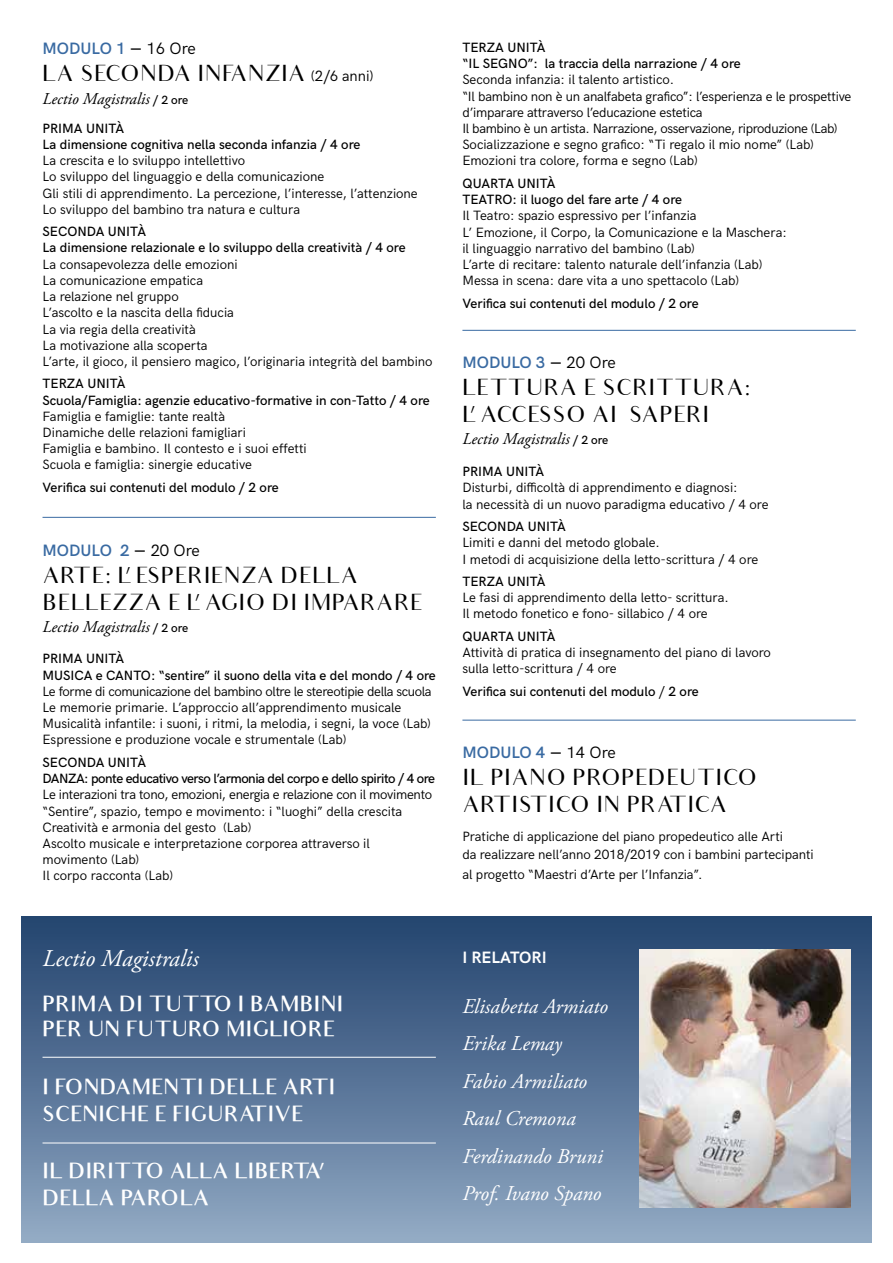
<style>
.page{position:relative;width:893px;height:1263px;background:#fff}
.page>*{position:absolute;margin:0;border:0;box-sizing:border-box;transform-origin:0 0}
.t1{font:italic 24px "Adobe Garamond Pro";color:#fff}
.t2{font:22.5px/27px "Audrey";color:#000}
.t3{font:500 21px/27px "Audrey";color:#fff}
.t4{font:italic 21px/37.5px "Adobe Garamond Pro";color:#fff}
.t5{font:italic 16.5px "Adobe Garamond Pro";color:#000}
.t6{font:600 16.5px "HK Grotesk";color:#396aa2}
.t7{font:700 16.5px "HK Grotesk";color:#fff}
.t8{font:13.5px/16.2px "HK Grotesk";color:#000}
.t9{font:500 13.5px/16.2px "HK Grotesk";color:#000}
.t10{font:500 13.5px/16.2px "HK Grotesk";letter-spacing:-.035em;color:#000}
.s1{color:#000}
.s2{font-weight:400;color:#000}
.s3{font-family:"HK Grotesk";font-size:15px}
.s4{font-family:"HK Grotesk";font-weight:500;font-style:normal;font-size:12px}
.s5{font-weight:400}
</style>
<div class="page">
<hr style="left:43px;top:517px;width:393px;height:1px;background:#396aa2">
<hr style="left:462px;top:720px;width:394px;height:1px;background:#396aa2">
<hr style="left:462px;top:330px;width:394px;height:1px;background:#396aa2">
<div style="left:21px;top:916px;width:851px;height:326px;background:linear-gradient(to bottom,#21426d,#90a8c3)"></div>
<hr style="left:43px;top:1142px;width:393px;height:1px;background:#fff">
<hr style="left:43px;top:1057px;width:393px;height:1px;background:#fff">
<img style="left:639px;top:949px;width:211px;height:259px">
<p class="t6" style="left:43px;top:36px;width:155px">MODULO 1 <span class="s1">―</span> <span class="s2">16 Ore</span></p>
<h2 class="t2" style="left:43px;top:61px;width:333px">LA SECONDA INFANZIA <span class="s3">(2/6 anni)</span></h2>
<p class="t5" style="left:43px;top:88px;width:147px">Lectio Magistralis <span class="s4">/ 2 ore</span></p>
<p class="t9" style="left:43px;top:119px;width:319px">PRIMA UNITÀ<br>La dimensione cognitiva nella seconda infanzia / 4 ore</p>
<p class="t8" style="left:43px;top:151px;width:377px">La crescita e lo sviluppo intellettivo<br>Lo sviluppo del linguaggio e della comunicazione<br>Gli stili di apprendimento. La percezione, l’interesse, l’attenzione Lo sviluppo del bambino tra natura e cultura</p>
<p class="t9" style="left:43px;top:222px;width:365px">SECONDA UNITÀ<br>La dimensione relazionale e lo sviluppo della creatività / 4 ore</p>
<p class="t8" style="left:43px;top:255px;width:392px">La consapevolezza delle emozioni<br>La comunicazione empatica<br>La relazione nel gruppo<br>L’ascolto e la nascita della fiducia<br>La via regia della creatività<br>La motivazione alla scoperta<br>L’arte, il gioco, il pensiero magico, l’originaria integrità del bambino</p>
<p class="t9" style="left:43px;top:375px;width:389px">TERZA UNITÀ<br>Scuola/Famiglia: agenzie educativo-formative in con-Tatto / 4 ore</p>
<p class="t8" style="left:43px;top:407px;width:266px">Famiglia e famiglie: tante realtà<br>Dinamiche delle relazioni famigliari<br>Famiglia e bambino. Il contesto e i suoi effetti Scuola e famiglia: sinergie educative</p>
<p class="t9" style="left:43px;top:478px;width:238px">Verifica sui contenuti del modulo / 2 ore</p>
<p class="t6" style="left:43px;top:538px;width:159px">MODULO 2 <span class="s1">―</span> <span class="s2">20 Ore</span></p>
<h2 class="t2" style="left:43px;top:562px;width:382px">ARTE: L’ ESPERIENZA DELLA<br>BELLEZZA E L’ AGIO DI IMPARARE</h2>
<p class="t5" style="left:43px;top:617px;width:147px">Lectio Magistralis <span class="s4">/ 2 ore</span></p>
<p class="t9" style="left:43px;top:650px;width:395px">PRIMA UNITÀ<br>MUSICA e CANTO: “sentire” il suono della vita e del mondo / 4 ore</p>
<p class="t8" style="left:43px;top:682px;width:391px">Le forme di comunicazione del bambino oltre le stereotipie della scuola Le memorie primarie. L’approccio all’apprendimento musicale Musicalità infantile: i suoni, i ritmi, la melodia, i segni, la voce (Lab)<br>Espressione e produzione vocale e strumentale (Lab)</p>
<p class="t10" style="left:43px;top:753px;width:394px">SECONDA UNITÀ<br>DANZA: ponte educativo verso l’armonia del corpo e dello spirito / 4 ore</p>
<p class="t8" style="left:43px;top:785px;width:391px">Le interazioni tra tono, emozioni, energia e relazione con il movimento “Sentire”, spazio, tempo e movimento: i “luoghi” della crescita Creatività e armonia del gesto (Lab)<br>Ascolto musicale e interpretazione corporea attraverso il movimento (Lab)<br>Il corpo racconta (Lab)</p>
<h1 class="t1" style="left:43px;top:943px;width:158px">Lectio Magistralis</h1>
<h3 class="t3" style="left:43px;top:992px;width:302px;line-height:25.2px">PRIMA DI TUTTO I BAMBINI<br>PER UN FUTURO MIGLIORE</h3>
<h3 class="t3" style="left:43px;top:1073px;width:295px">I FONDAMENTI DELLE ARTI<br>SCENICHE E FIGURATIVE</h3>
<h3 class="t3" style="left:43px;top:1158px;width:282px">IL DIRITTO ALLA LIBERTA’<br>DELLA PAROLA</h3>
<p class="t9" style="left:462px;top:38px;width:280px">TERZA UNITÀ<br>“IL SEGNO”: la traccia della narrazione / 4 ore</p>
<p class="t8" style="left:462px;top:71px;width:390px">Seconda infanzia: il talento artistico.<br>“Il bambino non è un analfabeta grafico”: l’esperienza e le prospettive d’imparare attraverso l’educazione estetica<br>Il bambino è un artista. Narrazione, osservazione, riproduzione (Lab)<br>Socializzazione e segno grafico: “Ti regalo il mio nome” (Lab)<br>Emozioni tra colore, forma e segno (Lab)</p>
<p class="t9" style="left:462px;top:174px;width:221px">QUARTA UNITÀ<br>TEATRO: il luogo del fare arte / 4 ore</p>
<p class="t8" style="left:462px;top:206px;width:326px">Il Teatro: spazio espressivo per l’infanzia<br>L’ Emozione, il Corpo, la Comunicazione e la Maschera: il linguaggio narrativo del bambino (Lab)<br>L’arte di recitare: talento naturale dell’infanzia (Lab)<br>Messa in scena: dare vita a uno spettacolo (Lab)</p>
<p class="t9" style="left:462px;top:294px;width:238px">Verifica sui contenuti del modulo / 2 ore</p>
<p class="t6" style="left:462px;top:350px;width:155px">MODULO 3 <span class="s1">―</span> <span class="s2">20 Ore</span></p>
<h2 class="t2" style="left:462px;top:374px;width:290px">LETTURA E SCRITTURA:<br>L’ ACCESSO AI SAPERI</h2>
<p class="t5" style="left:462px;top:429px;width:147px">Lectio Magistralis <span class="s4">/ 2 ore</span></p>
<p class="t9" style="left:462px;top:462px;width:83px">PRIMA UNITÀ</p>
<p class="t8" style="left:462px;top:479px;width:308px">Disturbi, difficoltà di apprendimento e diagnosi:<br>la necessità di un nuovo paradigma educativo / 4 ore</p>
<p class="t9" style="left:462px;top:517px;width:105px">SECONDA UNITÀ</p>
<p class="t8" style="left:462px;top:533px;width:297px">Limiti e danni del metodo globale.<br>I metodi di acquisizione della letto-scrittura / 4 ore</p>
<p class="t9" style="left:462px;top:572px;width:85px">TERZA UNITÀ</p>
<p class="t8" style="left:462px;top:588px;width:268px">Le fasi di apprendimento della letto- scrittura.<br>Il metodo fonetico e fono- sillabico / 4 ore</p>
<p class="t9" style="left:462px;top:627px;width:95px">QUARTA UNITÀ</p>
<p class="t8" style="left:462px;top:643px;width:310px">Attività di pratica di insegnamento del piano di lavoro sulla letto-scrittura / 4 ore</p>
<p class="t9" style="left:462px;top:682px;width:238px">Verifica sui contenuti del modulo <span class="s5">/</span> 2 ore</p>
<p class="t6" style="left:462px;top:740px;width:155px">MODULO 4 <span class="s1">―</span> <span class="s2">14 Ore</span></p>
<h2 class="t2" style="left:462px;top:764px;width:297px">IL PIANO PROPEDEUTICO<br>ARTISTICO IN PRATICA</h2>
<p class="t8" style="left:462px;top:826px;width:353px;line-height:18px">Pratiche di applicazione del piano propedeutico alle Arti<br>da realizzare nell’anno 2018/2019 con i bambini partecipanti</p>
<p class="t8" style="left:462px;top:865px;width:242px">al progetto “Maestri d’Arte per l’Infanzia”.</p>
<p class="t7" style="left:462px;top:945px;width:86px">I RELATORI</p>
<h3 class="t4" style="left:462px;top:988px;width:147px">Elisabetta Armiato<br>Erika Lemay<br>Fabio Armiliato<br>Raul Cremona<br>Ferdinando Bruni<br>Prof. Ivano Spano</h3>
</div>
